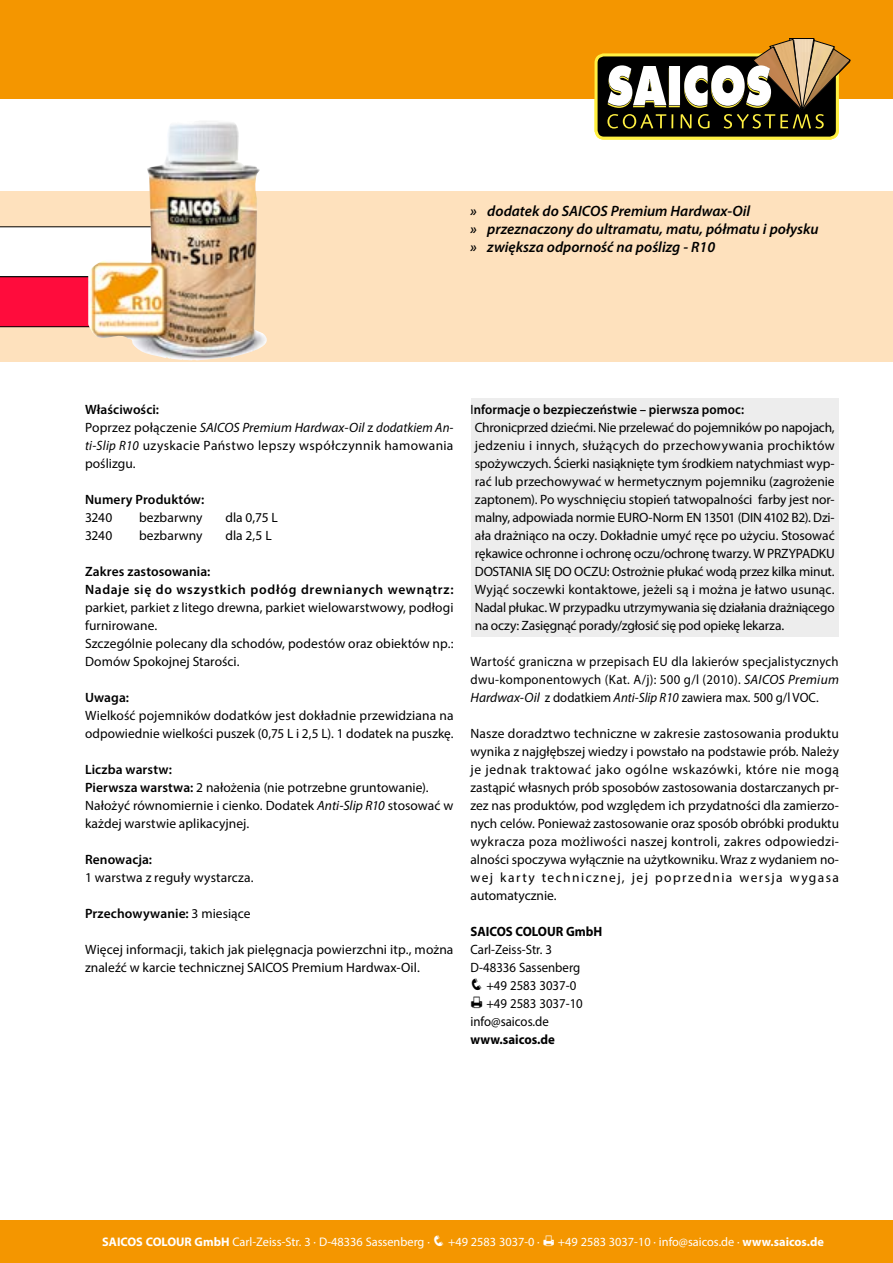
<style>
.page{position:relative;width:893px;height:1263px;background:#fff}
.page>*{position:absolute;margin:0;border:0;box-sizing:border-box;transform-origin:0 0}
.t1{font:italic 600 15px/18px "Myriad Pro";color:#000}
.t2{font:13.5px/18px "Myriad Pro";color:#000}
.t3{font:13.5px/18px "Myriad Pro";color:#000;scale:.95 1}
.t4{font:13.5px/18px "Myriad Pro";letter-spacing:.025em;color:#000}
.t5{font:600 13.5px/18px "Myriad Pro";letter-spacing:.045em;color:#000}
.t6{font:600 13.5px "Myriad Pro";letter-spacing:.015em;color:#000}
.t7{font:700 13.5px "Myriad Pro";color:#000;scale:.95 1}
.t8{font:12.45px "Myriad Pro";color:#fff}
.s1{font-weight:600}
.s2{font-style:italic}
.s3{font-weight:400}
.s4{font-weight:700}
</style>
<div class="page">
<div style="left:0;top:191px;width:893px;height:170px;background:#fee1bd"></div>
<div style="left:0;top:0;width:893px;height:99px;background:#f49600"></div>
<div style="left:596px;top:55px;width:241px;height:83px;background:#000;border-radius:8px"></div>
<div style="left:594px;top:53px;width:245px;height:87px;border:3px solid #fff042;border-radius:8px"></div>
<svg style="left:607px;top:38px;width:243px;height:91px"></svg>
<div style="left:0;top:1220px;width:893px;height:43px;background:#f49600"></div>
<div style="left:471px;top:399px;width:368px;height:238px;background:#ededed"></div>
<svg style="left:0;top:226px;width:88px;height:101px;background:#f78198"></svg>
<img style="left:88px;top:121px;width:179px;height:239px">
<p class="t1" style="left:470px;top:202px;width:350px">» dodatek do SAICOS Premium Hardwax-Oil<br>» przeznaczony do ultramatu, matu, półmatu i połysku » zwiększa odporność na poślizg - R10</p>
<p class="t4" style="left:85px;top:400px;width:370px"><span class="s1">Właściwości:<br></span>Poprzez połączenie <span class="s2">SAICOS Premium Hardwax-Oil</span> z <span class="s2">dodatkiem An&shy;ti-Slip R10</span> uzyskacie Państwo lepszy współczynnik hamowania poślizgu.</p>
<p class="t6" style="left:85px;top:491px;width:121px">Numery Produktów:</p>
<p class="t2" style="left:85px;top:508px;width:29px">3240</p>
<p class="t2" style="left:139px;top:508px;width:65px">bezbarwny</p>
<p class="t2" style="left:225px;top:508px;width:54px">dla 0,75 L</p>
<p class="t2" style="left:85px;top:526px;width:29px">3240</p>
<p class="t2" style="left:139px;top:526px;width:65px">bezbarwny</p>
<p class="t2" style="left:225px;top:526px;width:48px">dla 2,5 L</p>
<p class="t5" style="left:85px;top:562px;width:370px">Zakres zastosowania:<br>Nadaje się do wszystkich podłóg drewnianych wewnątrz:</p>
<p class="t2" style="left:85px;top:598px;width:370px">parkiet, parkiet z litego drewna, parkiet wielowarstwowy, podłogi furnirowane.<br>Szczególnie polecany dla schodów, podestów oraz obiektów np.:<br>Domów Spokojnej Starości.</p>
<p class="t6" style="left:85px;top:689px;width:46px">Uwaga:</p>
<p class="t2" style="left:85px;top:706px;width:370px">Wielkość pojemników dodatków jest dokładnie przewidziana na odpowiednie wielkości puszek (0,75 L i 2,5 L). 1 dodatek na puszkę.</p>
<p class="t2" style="left:85px;top:760px;width:370px"><span class="s1">Liczba warstw:<br>Pierwsza warstwa:</span> 2 nałożenia (nie potrzebne gruntowanie).<br>Nałożyć równomiernie i cienko. Dodatek <span class="s2">Anti-Slip R10</span> stosować w każdej warstwie aplikacyjnej.</p>
<p class="t6" style="left:85px;top:851px;width:69px">Renowacja:</p>
<p class="t2" style="left:85px;top:868px;width:170px">1 warstwa z reguły wystarcza.</p>
<p class="t6" style="left:85px;top:905px;width:167px">Przechowywanie: <span class="s3">3 miesiące</span></p>
<p class="t2" style="left:85px;top:940px;width:370px">Więcej informacji, takich jak pielęgnacja powierzchni itp., można znaleźć w karcie technicznej SAICOS Premium Hardwax-Oil.</p>
<p class="t3" style="left:475px;top:400px;width:380px;text-indent:-4px">I<span class="s1">nformacje o bezpieczeństwie – pierwsza pomoc:<br></span>Chronicprzed dziećmi. Nie przelewać do pojemników po napojach, jedzeniu i innych, służących do przechowywania prochiktów spożywczych. Ścierki nasiąknięte tym środkiem natychmiast wyp&shy;rać lub przechowywać w hermetycznym pojemniku (zagrożenie zaptonem). Po wyschnięciu stopień tatwopalności farby jest nor&shy;malny, adpowiada normie EURO-Norm EN 13501 (DIN 4102 B2). Dzi&shy;ała drażniąco na oczy. Dokładnie umyć ręce po użyciu. Stosować rękawice ochronne i ochronę oczu/ochronę twarzy. W PRZYPADKU DOSTANIA SIĘ DO OCZU: Ostrożnie płukać wodą przez kilka minut.<br>Wyjąć soczewki kontaktowe, jeżeli są i można je łatwo usunąc.<br>Nadal płukac. W przypadku utrzymywania się działania drażniącego na oczy: Zasięgnąć porady/zgłosić się pod opiekę lekarza.</p>
<p class="t3" style="left:470px;top:652px;width:389px;text-align:justify">Wartość graniczna w przepisach EU dla lakierów specjalistycznych dwu-komponentowych (Kat. A/j): 500 g/l (2010). <span class="s2">SAICOS Premium Hardwax-Oil</span> z dodatkiem <span class="s2">Anti-Slip R10</span> zawiera max. 500 g/l VOC.</p>
<p class="t2" style="left:470px;top:724px;width:370px;text-align:justify">Nasze doradztwo techniczne w zakresie zastosowania produktu wynika z najgłębszej wiedzy i powstało na podstawie prób. Należy je jednak traktować jako ogólne wskazówki, które nie mogą zastąpić własnych prób sposobów zastosowania dostarczanych pr&shy;zez nas produktów, pod względem ich przydatności dla zamierzo&shy;nych celów. Ponieważ zastosowanie oraz sposób obróbki produktu wykracza poza możliwości naszej kontroli, zakres odpowiedzi&shy;alności spoczywa wyłącznie na użytkowniku. Wraz z wydaniem no&shy;wej karty technicznej, jej poprzednia wersja wygasa automatycznie.</p>
<p class="t7" style="left:470px;top:923px;width:140px">SAICOS COLOUR GmbH</p>
<p class="t3" style="left:470px;top:940px;width:117px">Carl-Zeiss-Str. 3<br>D-48336 Sassenberg</p>
<p class="t3" style="left:470px;top:976px;width:113px">❑ +49 2583 3037-0</p>
<p class="t3" style="left:486px;top:994px;width:103px">+49 2583 3037-10</p>
<p class="t3" style="left:470px;top:1012px;width:84px">info@saicos.de</p>
<p class="t7" style="left:470px;top:1031px;width:90px">www.saicos.de</p>
<p class="t8" style="left:102px;top:1234px;width:439px"><span class="s4">SAICOS COLOUR GmbH</span> Carl-Zeiss-Str. 3 · D-48336 Sassenberg · ❑ +49 2583 3037-0 ·</p>
<p class="t8" style="left:558px;top:1234px;width:267px">+49 2583 3037-10 · info@saicos.de · <span class="s4">www.saicos.de</span></p>
</div>
